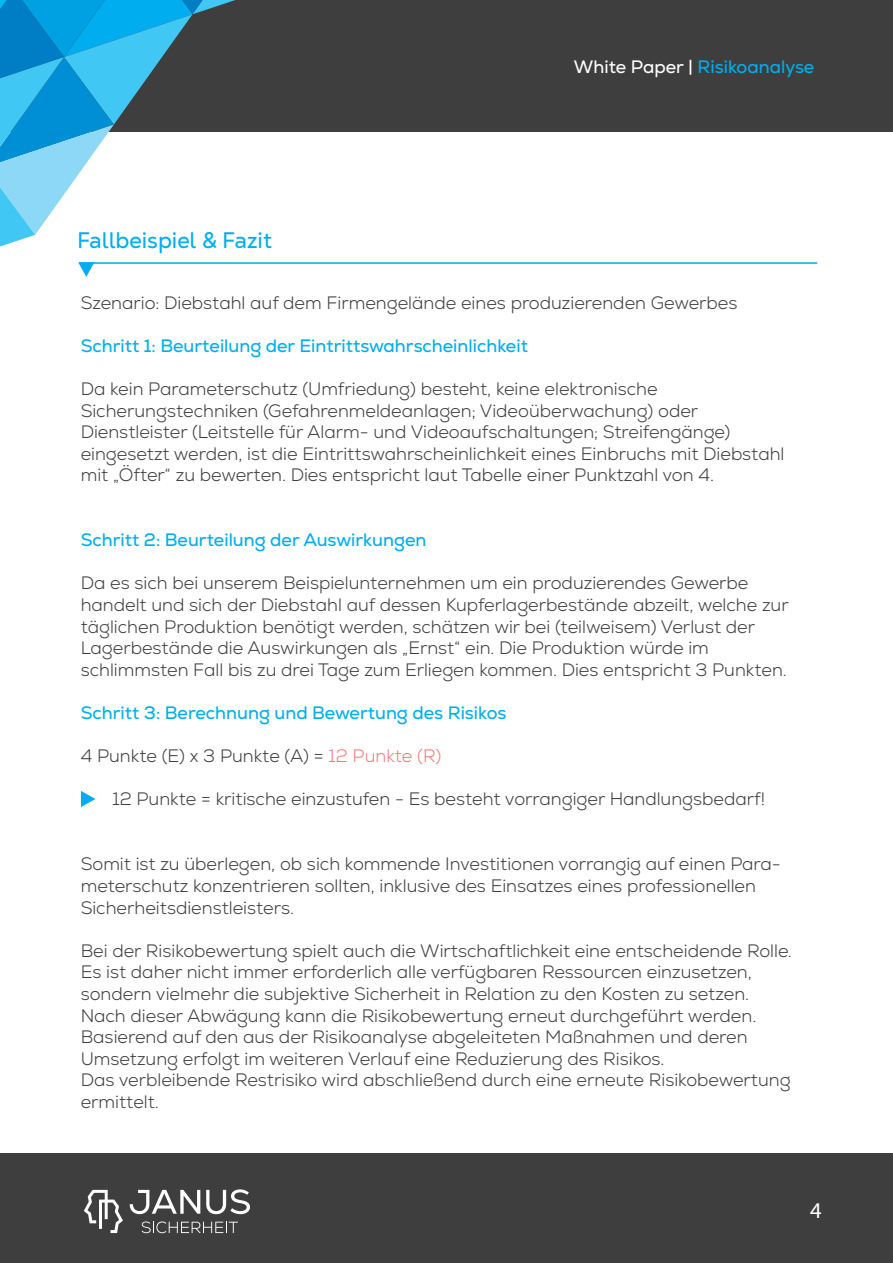
<style>
.page{position:relative;width:893px;height:1263px;background:#fff}
.page>*{position:absolute;margin:0;border:0;box-sizing:border-box;transform-origin:0 0}
.t1{font:22.5px "Nexa Text";color:#00aeef}
.t2{font:22.5px "Myriad Pro";color:#fff}
.t3{font:300 18px/21.6px "Nexa";color:#3e3e3f}
.t4{font:18px "Nexa";color:#00aeef}
.s1{color:#fff}
.s2{color:rgb(236 32 39/.6)}
</style>
<div class="page">
<div style="left:0;top:0;width:893px;height:131px;background:#3e3e3f"></div>
<div style="left:0;top:1154px;width:893px;height:109px;background:#3e3e3f"></div>
<svg style="left:84px;top:1190px;width:39px;height:43px"></svg>
<svg style="left:130px;top:1190px;width:70px;height:24px"></svg>
<svg style="left:206px;top:1189px;width:44px;height:25px"></svg>
<svg style="left:142px;top:1221px;width:96px;height:12px"></svg>
<hr style="left:79px;top:262px;width:738px;height:2px;background:#00aeef">
<svg style="left:0;top:0;width:321px;height:277px"></svg>
<svg style="left:80px;top:791px;width:16px;height:16px"></svg>
<p class="t1" style="left:77px;top:227px;width:196px">Fallbeispiel &amp; Fazit</p>
<p class="t4" style="left:574px;top:56px;width:242px"><span class="s1">White Paper |</span> Risikoanalyse</p>
<p class="t3" style="left:81px;top:292px;width:658px">Szenario: Diebstahl auf dem Firmengelände eines produzierenden Gewerbes</p>
<p class="t4" style="left:81px;top:334px;width:449px">Schritt 1: Beurteilung der Eintrittswahrscheinlichkeit</p>
<p class="t3" style="left:81px;top:378px;width:705px">Da kein Parameterschutz (Umfriedung) besteht, keine elektronische Sicherungstechniken (Gefahrenmeldeanlagen; Videoüberwachung) oder Dienstleister (Leitstelle für Alarm- und Videoaufschaltungen; Streifengänge) eingesetzt werden, ist die Eintrittswahrscheinlichkeit eines Einbruchs mit Diebstahl mit „Öfter“ zu bewerten. Dies entspricht laut Tabelle einer Punktzahl von 4.</p>
<p class="t4" style="left:81px;top:529px;width:347px">Schritt 2: Beurteilung der Auswirkungen</p>
<p class="t3" style="left:81px;top:573px;width:709px">Da es sich bei unserem Beispielunternehmen um ein produzierendes Gewerbe handelt und sich der Diebstahl auf dessen Kupferlagerbestände abzeilt, welche zur täglichen Produktion benötigt werden, schätzen wir bei (teilweisem) Verlust der Lagerbestände die Auswirkungen als „Ernst“ ein. Die Produktion würde im schlimmsten Fall bis zu drei Tage zum Erliegen kommen. Dies entspricht 3 Punkten.</p>
<p class="t4" style="left:81px;top:702px;width:427px">Schritt 3: Berechnung und Bewertung des Risikos</p>
<p class="t3" style="left:81px;top:746px;width:362px">4 Punkte (E) x 3 Punkte (A) = <span class="s2">12 Punkte (R)</span></p>
<p class="t3" style="left:112px;top:789px;width:654px">12 Punkte = kritische einzustufen - Es besteht vorrangiger Handlungsbedarf!</p>
<p class="t3" style="left:81px;top:854px;width:702px">Somit ist zu überlegen, ob sich kommende Investitionen vorrangig auf einen Para&shy;meterschutz konzentrieren sollten, inklusive des Einsatzes eines professionellen<br>Sicherheitsdienstleisters.</p>
<p class="t3" style="left:81px;top:940px;width:713px">Bei der Risikobewertung spielt auch die Wirtschaftlichkeit eine entscheidende Rolle.<br>Es ist daher nicht immer erforderlich alle verfügbaren Ressourcen einzusetzen, sondern vielmehr die subjektive Sicherheit in Relation zu den Kosten zu setzen.<br>Nach dieser Abwägung kann die Risikobewertung erneut durchgeführt werden.<br>Basierend auf den aus der Risikoanalyse abgeleiteten Maßnahmen und deren Umsetzung erfolgt im weiteren Verlauf eine Reduzierung des Risikos.<br>Das verbleibende Restrisiko wird abschließend durch eine erneute Risikobewertung ermittelt.</p>
<p class="t2" style="left:810px;top:1196px;width:13px">4</p>
</div>
